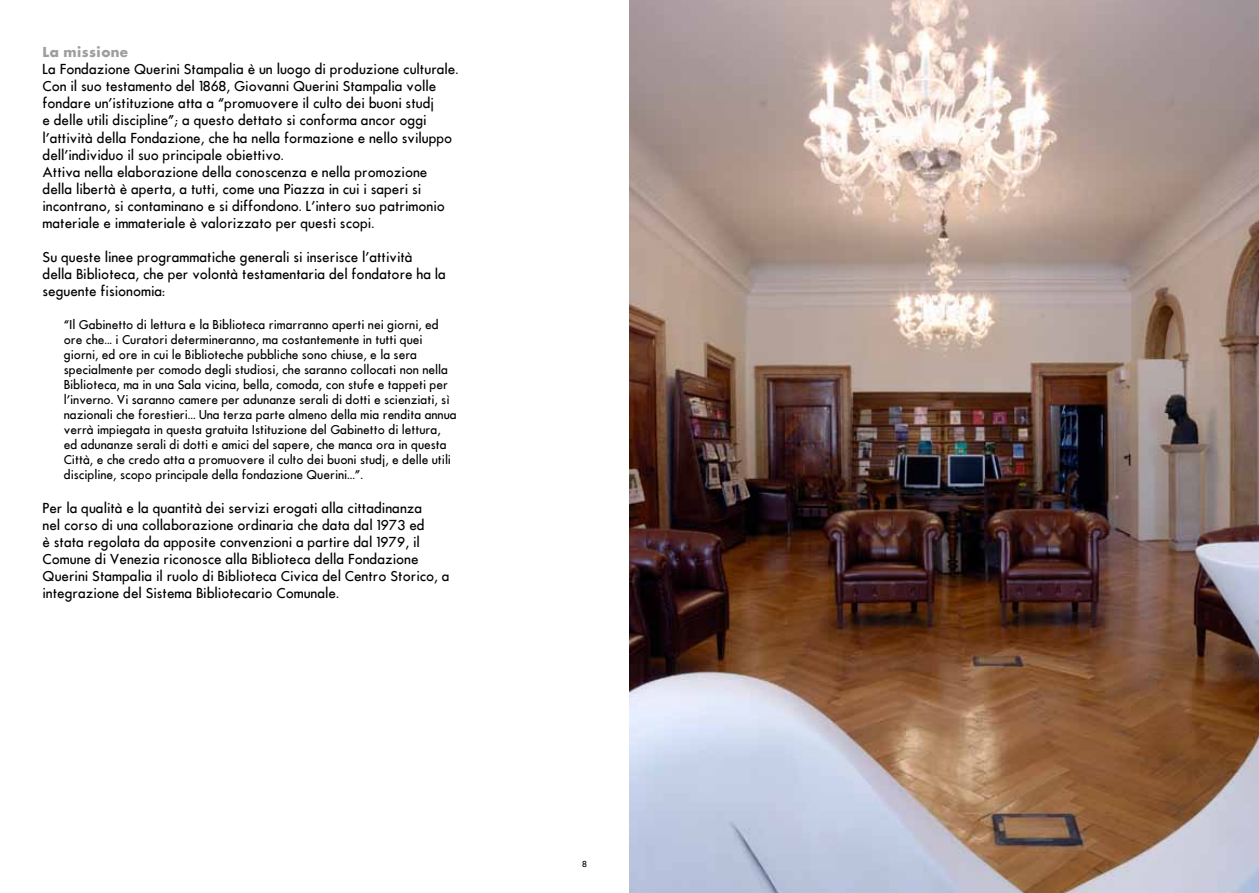
<style>
.page{position:relative;width:1259px;height:893px;background:#fff}
.page>*{position:absolute;margin:0;border:0;box-sizing:border-box;transform-origin:0 0}
.t1{font:500 13.5px/17.1px "Futura";color:#000}
.t2{font:700 13.5px "Futura";color:#9c9e9f}
.t3{font:500 12px/15px "Futura";color:#000}
.t4{font:500 8.25px "Futura";color:#000}
</style>
<div class="page">
<img style="left:629px;top:0;width:630px;height:893px">
<p class="t2" style="left:43px;top:43px;width:87px">La missione</p>
<p class="t1" style="left:43px;top:61px;width:417px">La Fondazione Querini Stampalia è un luogo di produzione culturale.<br>Con il suo testamento del 1868, Giovanni Querini Stampalia volle fondare un’istituzione atta a “promuovere il culto dei buoni studj<br>e delle utili discipline”; a questo dettato si conforma ancor oggi l’attività della Fondazione, che ha nella formazione e nello sviluppo dell’individuo il suo principale obiettivo.<br>Attiva nella elaborazione della conoscenza e nella promozione della libertà è aperta, a tutti, come una Piazza in cui i saperi si incontrano, si contaminano e si diffondono. L’intero suo patrimonio materiale e immateriale è valorizzato per questi scopi.</p>
<p class="t1" style="left:43px;top:249px;width:405px">Su queste linee programmatiche generali si inserisce l’attività<br>della Biblioteca, che per volontà testamentaria del fondatore ha la seguente fisionomia:</p>
<p class="t3" style="left:64px;top:317px;width:394px">“Il Gabinetto di lettura e la Biblioteca rimarranno aperti nei giorni, ed ore che... i Curatori determineranno, ma costantemente in tutti quei giorni, ed ore in cui le Biblioteche pubbliche sono chiuse, e la sera specialmente per comodo degli studiosi, che saranno collocati non nella Biblioteca, ma in una Sala vicina, bella, comoda, con stufe e tappeti per l’inverno. Vi saranno camere per adunanze serali di dotti e scienziati, sì nazionali che forestieri... Una terza parte almeno della mia rendita annua verrà impiegata in questa gratuita Istituzione del Gabinetto di lettura, ed adunanze serali di dotti e amici del sapere, che manca ora in questa Città, e che credo atta a promuovere il culto dei buoni studj, e delle utili discipline, scopo principale della fondazione Querini...”.</p>
<p class="t1" style="left:43px;top:499px;width:408px">Per la qualità e la quantità dei servizi erogati alla cittadinanza<br>nel corso di una collaborazione ordinaria che data dal 1973 ed<br>è stata regolata da apposite convenzioni a partire dal 1979, il Comune di Venezia riconosce alla Biblioteca della Fondazione Querini Stampalia il ruolo di Biblioteca Civica del Centro Storico, a integrazione del Sistema Bibliotecario Comunale.</p>
<p class="t4" style="left:582px;top:859px;width:6px">8</p>
</div>
